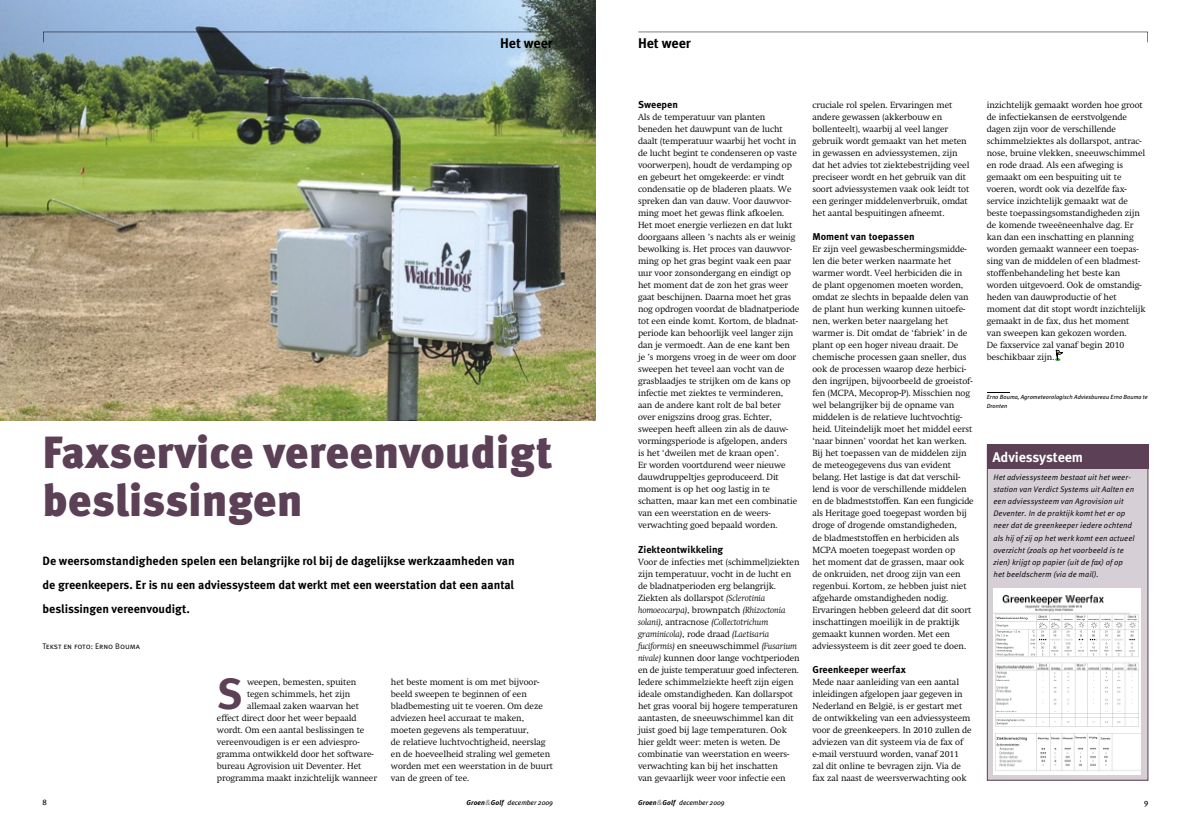
<style>
.page{position:relative;width:1191px;height:837px;background:#fff}
.page>*{position:absolute;margin:0;border:0;box-sizing:border-box;transform-origin:0 0}
.t1{font:900 45px/48px "Meta OT";letter-spacing:-.005em;color:#5c4055}
.t2{font:700 43.3px "Meta OT";color:#5c4055}
.t3{font:700 14px "Meta OT";letter-spacing:-.005em;color:#000}
.t4{font:700 14px "Meta OT";letter-spacing:-.01em;color:#fff}
.t5{font:700 12px/24px "Meta OT";color:#000;text-align:justify}
.t6{font:700 10px "Meta OT";letter-spacing:.005em;color:#000}
.t7{font:300 8.8px/12px "Swift";letter-spacing:-.005em;color:#000}
.t8{font:italic 8px/12px "Meta OT";letter-spacing:.005em;color:#000}
.t9{font:8px "Meta OT";letter-spacing:-.005em;color:#000}
.t10{font:8px "Meta Plus";color:#000}
.t11{font:italic 7px "Meta Plus";letter-spacing:-.005em;color:#000}
.t12{font:italic 6px/9px "Meta Plus";letter-spacing:.005em;color:#000}
.s1{font-style:italic}
.s2{font-weight:700}
.s3{font-weight:700;font-size:8px;color:#9a9a9b}
</style>
<div class="page">
<img style="left:0;top:0;width:595px;height:420px">
<svg style="left:43px;top:32px;width:510px;height:10px;background:#97b4d5"></svg>
<svg style="left:638px;top:32px;width:510px;height:10px"></svg>
<svg style="left:1055px;top:349px;width:8px;height:12px"></svg>
<svg style="left:986px;top:468px;width:162px;height:312px;background:#d5cdd4"></svg>
<div style="left:986px;top:444px;width:162px;height:24px;background:#5c4055"></div>
<img style="left:993px;top:588px;width:147px;height:185px">
<h3 class="t3" style="left:500px;top:34px;width:54px">Het weer</h3>
<h3 class="t3" style="left:638px;top:34px;width:54px">Het weer</h3>
<h1 class="t1" style="left:43px;top:430px;width:512px">Faxservice vereenvoudigt beslissingen</h1>
<h3 class="t5" style="left:43px;top:548px;width:474px">De weersomstandigheden spelen een belangrijke rol bij de dagelijkse werkzaamheden van de greenkeepers. Er is nu een adviessysteem dat werkt met een weerstation dat een aantal beslissingen vereenvoudigt.</h3>
<p class="t9" style="left:43px;top:640px;width:99px">Tekst en foto: Erno Bouma</p>
<h2 class="t2" style="left:217px;top:666px;width:27px">S</h2>
<p class="t7" style="left:247px;top:675px;width:111px">weepen, bemesten, spuiten</p>
<p class="t7" style="left:247px;top:687px;width:105px">tegen schimmels, het zijn</p>
<p class="t7" style="left:247px;top:699px;width:113px">allemaal zaken waarvan het</p>
<p class="t7" style="left:217px;top:711px;width:141px">effect direct door het weer bepaald</p>
<p class="t7" style="left:217px;top:723px;width:149px">wordt. Om een aantal beslissingen te</p>
<p class="t7" style="left:217px;top:735px;width:144px">vereenvoudigen is er een adviespro-</p>
<p class="t7" style="left:217px;top:747px;width:158px">gramma ontwikkeld door het software-</p>
<p class="t7" style="left:217px;top:759px;width:146px">bureau Agrovision uit Deventer. Het</p>
<p class="t7" style="left:217px;top:771px;width:162px">programma maakt inzichtelijk wanneer</p>
<p class="t7" style="left:391px;top:675px;width:163px">het beste moment is om met bijvoor&shy;beeld sweepen te beginnen of een bladbemesting uit te voeren. Om deze adviezen heel accuraat te maken, moeten gegevens als temperatuur,<br>de relatieve luchtvochtigheid, neerslag en de hoeveelheid straling wel gemeten worden met een weerstation in de buurt van de green of tee.</p>
<p class="t6" style="left:638px;top:98px;width:41px">Sweepen</p>
<p class="t7" style="left:638px;top:111px;width:163px">Als de temperatuur van planten beneden het dauwpunt van de lucht daalt (temperatuur waarbij het vocht in de lucht begint te condenseren op vaste voorwerpen), houdt de verdamping op en gebeurt het omgekeerde: er vindt condensatie op de bladeren plaats. We spreken dan van dauw. Voor dauwvor&shy;ming moet het gewas flink afkoelen.<br>Het moet energie verliezen en dat lukt doorgaans alleen ’s nachts als er weinig bewolking is. Het proces van dauwvor&shy;ming op het gras begint vaak een paar uur voor zonsondergang en eindigt op het moment dat de zon het gras weer gaat beschijnen. Daarna moet het gras nog opdrogen voordat de bladnatperiode tot een einde komt. Kortom, de bladnat&shy;periode kan behoorlijk veel langer zijn dan je vermoedt. Aan de ene kant ben je ’s morgens vroeg in de weer om door sweepen het teveel aan vocht van de grasblaadjes te strijken om de kans op infectie met ziektes te verminderen, aan de andere kant rolt de bal beter over enigszins droog gras. Echter, sweepen heeft alleen zin als de dauw&shy;vormingsperiode is afgelopen, anders<br>is het ‘dweilen met de kraan open’.<br>Er worden voortdurend weer nieuwe dauwdruppeltjes geproduceerd. Dit moment is op het oog lastig in te schatten, maar kan met een combinatie van een weerstation en de weers&shy;verwachting goed bepaald worden.</p>
<p class="t6" style="left:638px;top:542px;width:87px">Ziekteontwikkeling</p>
<p class="t7" style="left:638px;top:555px;width:163px">Voor de infecties met (schimmel)ziekten zijn temperatuur, vocht in de lucht en de bladnatperioden erg belangrijk.<br>Ziekten als dollarspot <span class="s1">(Sclerotinia<br>homo eocarpa)</span>, brownpatch <span class="s1">(Rhizoctonia solani)</span>, antracnose <span class="s1">(Collectotrichum graminicola)</span>, rode draad <span class="s1">(Laetisaria fuciformis)</span> en sneeuwschimmel <span class="s1">(Fusarium nivale)</span> kunnen door lange vochtperioden en de juiste temperatuur goed infecteren.<br>Iedere schimmelziekte heeft zijn eigen ideale omstandigheden. Kan dollarspot het gras vooral bij hogere temperaturen aantasten, de sneeuwschimmel kan dit juist goed bij lage temperaturen. Ook hier geldt weer: meten is weten. De combinatie van weerstation en weers&shy;verwachting kan bij het inschatten<br>van gevaarlijk weer voor infectie een</p>
<p class="t7" style="left:812px;top:99px;width:158px">cruciale rol spelen. Ervaringen met andere gewassen (akkerbouw en bollenteelt), waarbij al veel langer gebruik wordt gemaakt van het meten in gewassen en adviessystemen, zijn dat het advies tot ziektebestrijding veel preciseer wordt en het gebruik van dit soort adviessystemen vaak ook leidt tot een geringer middelenverbruik, omdat het aantal bespuitingen afneemt.</p>
<p class="t6" style="left:812px;top:230px;width:104px">Moment van toepassen</p>
<p class="t7" style="left:812px;top:243px;width:163px">Er zijn veel gewasbeschermingsmidde&shy;len die beter werken naarmate het warmer wordt. Veel herbiciden die in de plant opgenomen moeten worden, omdat ze slechts in bepaalde delen van de plant hun werking kunnen uitoefe&shy;nen, werken beter naargelang het warmer is. Dit omdat de ‘fabriek’ in de plant op een hoger niveau draait. De chemische processen gaan sneller, dus ook de processen waarop deze herbici&shy;den ingrijpen, bijvoorbeeld de groeistof&shy;fen (MCPA, Mecoprop-P). Misschien nog wel belangrijker bij de opname van middelen is de relatieve luchtvochtig&shy;heid. Uiteindelijk moet het middel eerst ‘naar binnen’ voordat het kan werken.<br>Bij het toepassen van de middelen zijn de meteogegevens dus van evident belang. Het lastige is dat dat verschil&shy;lend is voor de verschillende middelen en de bladmeststoffen. Kan een fungicide als Heritage goed toegepast worden bij droge of drogende omstandigheden,<br>de bladmeststoffen en herbiciden als MCPA moeten toegepast worden op<br>het moment dat de grassen, maar ook de onkruiden, net droog zijn van een regenbui. Kortom, ze hebben juist niet afgeharde omstandigheden nodig.<br>Ervaringen hebben geleerd dat dit soort inschattingen moeilijk in de praktijk gemaakt kunnen worden. Met een adviessysteem is dit zeer goed te doen.</p>
<p class="t6" style="left:812px;top:662px;width:95px">Greenkeeper weerfax</p>
<p class="t7" style="left:812px;top:675px;width:161px">Mede naar aanleiding van een aantal inleidingen afgelopen jaar gegeven in Nederland en België, is er gestart met de ontwikkeling van een adviessysteem voor de greenkeepers. In 2010 zullen de adviezen van dit systeem via de fax of e-mail verstuurd worden, vanaf 2011 zal dit online te bevragen zijn. Via de fax zal naast de weersverwachting ook</p>
<p class="t7" style="left:986px;top:99px;width:160px">inzichtelijk gemaakt worden hoe groot de infectiekansen de eerstvolgende dagen zijn voor de verschillende schimmelziektes als dollarspot, antrac&shy;nose, bruine vlekken, sneeuwschimmel en rode draad. Als een afweging is gemaakt om een bespuiting uit te voeren, wordt ook via dezelfde fax&shy;service inzichtelijk gemaakt wat de beste toepassingsomstandigheden zijn de komende tweeëneenhalve dag. Er kan dan een inschatting en planning worden gemaakt wanneer een toepas&shy;sing van de middelen of een bladmest&shy;stoffenbehandeling het beste kan worden uitgevoerd. Ook de omstandig&shy;heden van dauwproductie of het moment dat dit stopt wordt inzichtelijk gemaakt in de fax, dus het moment van sweepen kan gekozen worden.<br>De faxservice zal vanaf begin 2010 beschikbaar zijn.</p>
<p class="t12" style="left:986px;top:392px;width:163px">Erno Bouma, Agrometeorologisch Adviesbureau Erno Bouma te<br>Dronten</p>
<h3 class="t4" style="left:992px;top:448px;width:92px">Adviessysteem</h3>
<p class="t8" style="left:993px;top:471px;width:143px">Het adviessysteem bestaat uit het weer&shy;station van Verdict Systems uit Aalten en een adviessysteem van Agrovision uit Deventer. In de praktijk komt het er op neer dat de greenkeeper iedere ochtend als hij of zij op het werk komt een actueel overzicht (zoals op het voorbeeld is te zien) krijgt op papier (uit de fax) of op het beeldscherm (via de mail).</p>
<p class="t10" style="left:43px;top:797px;width:6px">8</p>
<p class="t11" style="left:466px;top:798px;width:88px"><span class="s2">Groen</span><span class="s3">&amp;</span><span class="s2">Golf</span> december 2009</p>
<p class="t11" style="left:638px;top:798px;width:88px"><span class="s2">Groen</span><span class="s3">&amp;</span><span class="s2">Golf</span> december 2009</p>
<p class="t10" style="left:1144px;top:797px;width:6px">9</p>
</div>
